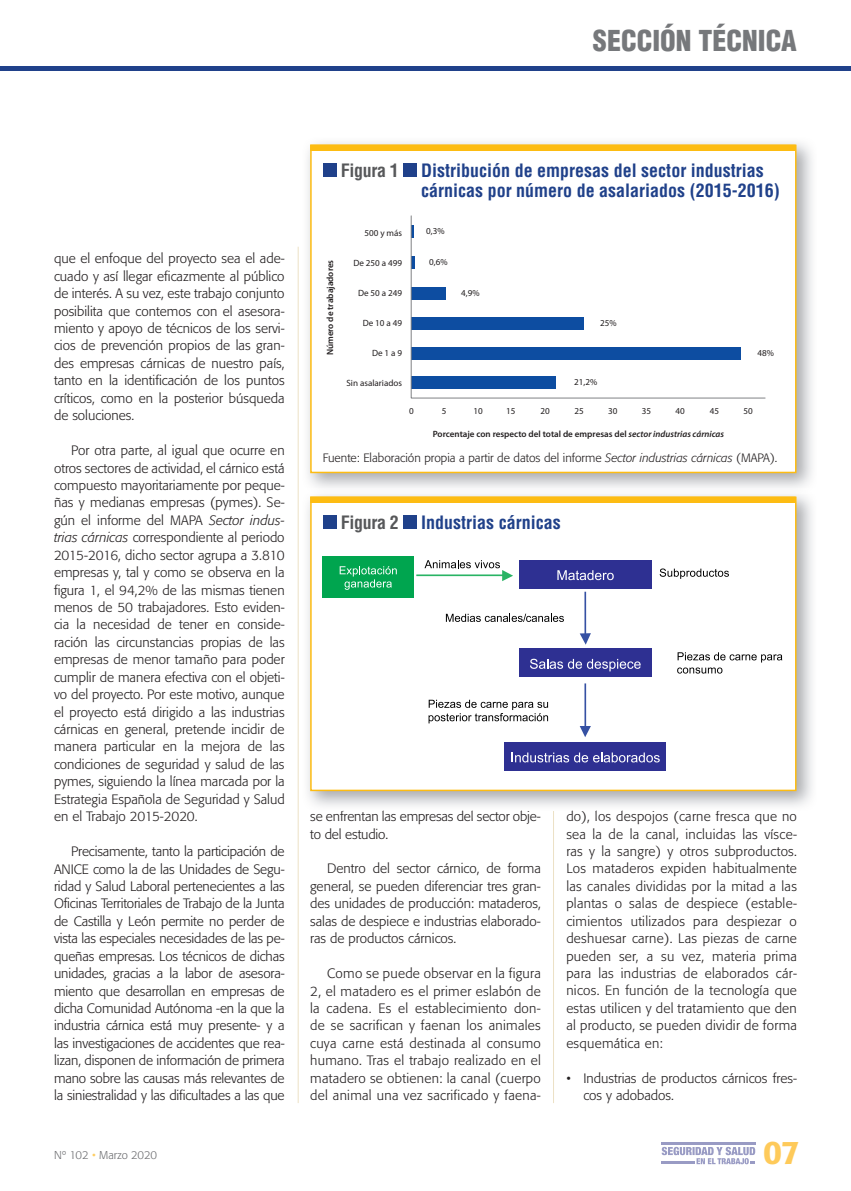
<style>
.page{position:relative;width:851px;height:1191px;background:#fff}
.page>*{position:absolute;margin:0;border:0;box-sizing:border-box;transform-origin:0 0}
.t1{font:500 32.4px "Formata";color:#feca5a}
.t2{font:900 condensed 28.05px "Helvetica LT Std";color:#76787b}
.t3{font:700 condensed 18px/20.2px "Helvetica LT Std";color:#20418a}
.t4{font:300 13.5px/17.4px "Formata";color:#231f20;text-align:justify}
.t5{font:300 12px "Formata";color:#231f20}
.t6{font:300 11.25px "Formata";color:#6c6d70}
.t7{font:9px "Myriad Pro";color:#231f20}
.t8{font:600 9px "Myriad Pro";color:#231f20}
.s1{font-style:italic}
.s2{color:#57585a}
.s3{color:#fece64}
</style>
<div class="page">
<hr style="left:661px;top:1142px;width:94px;height:2px;background:#999bc4">
<svg style="left:661px;top:1146px;width:94px;height:18px"></svg>
<hr style="left:0;top:67px;width:850px;height:4px;background:#20418a">
<hr style="left:298px;top:247px;width:1px;height:856px;background:#ece1c5">
<hr style="left:553px;top:811px;width:1px;height:292px;background:#ece1c5">
<img style="left:307px;top:142px;width:354px;height:346px">
<img style="left:661px;top:142px;width:151px;height:346px">
<div style="left:310px;top:145px;width:486px;height:328px;background:#fff;border:2px solid #fdbc12"></div>
<img style="left:713px;top:494px;width:99px;height:312px">
<div style="left:310px;top:496px;width:486px;height:295px;background:#fff;border:2px solid #fdbc12"></div>
<div style="left:310px;top:145px;width:485px;height:6px;background:#fdbc12"></div>
<div style="left:310px;top:496px;width:485px;height:7px;background:#fdbc12;border:2px solid #fdbc12"></div>
<div style="left:323px;top:163px;width:13px;height:14px;background:#20418a"></div>
<div style="left:403px;top:163px;width:13px;height:14px;background:#20418a"></div>
<div style="left:323px;top:515px;width:13px;height:14px;background:#20418a"></div>
<div style="left:403px;top:515px;width:13px;height:14px;background:#20418a"></div>
<svg style="left:410px;top:215px;width:356px;height:184px"></svg>
<div style="left:518px;top:560px;width:133px;height:28px;background:#2e3092"></div>
<div style="left:518px;top:649px;width:133px;height:28px;background:#2e3092"></div>
<div style="left:504px;top:742px;width:162px;height:29px;background:#2e3092"></div>
<div style="left:323px;top:556px;width:91px;height:41px;background:#00a54f"></div>
<svg style="left:339px;top:566px;width:58px;height:24px"></svg>
<svg style="left:557px;top:570px;width:56px;height:10px"></svg>
<svg style="left:511px;top:752px;width:148px;height:10px"></svg>
<svg style="left:530px;top:658px;width:110px;height:13px"></svg>
<svg style="left:446px;top:613px;width:118px;height:9px"></svg>
<hr style="left:416px;top:574px;width:88px;height:2px;background:#29b464">
<svg style="left:424px;top:560px;width:89px;height:21px"></svg>
<hr style="left:584px;top:592px;width:2px;height:43px;background:#3651a3">
<svg style="left:579px;top:633px;width:12px;height:11px"></svg>
<svg style="left:659px;top:568px;width:69px;height:11px"></svg>
<svg style="left:428px;top:699px;width:120px;height:24px"></svg>
<svg style="left:677px;top:652px;width:105px;height:21px"></svg>
<hr style="left:584px;top:683px;width:2px;height:45px;background:#3651a3">
<svg style="left:579px;top:726px;width:12px;height:11px"></svg>
<h2 class="t2" style="left:593px;top:23px;width:205px">SECCIÓN TÉCNICA</h2>
<p class="t4" style="left:54px;top:250px;width:232px">que el enfoque del proyecto sea el ade&shy;cuado y así llegar eficazmente al público de interés. A su vez, este trabajo conjunto posibilita que contemos con el asesora&shy;miento y apoyo de técnicos de los servi&shy;cios de prevención propios de las gran&shy;des empresas cárnicas de nuestro país, tanto en la identificación de los puntos críticos, como en la posterior búsqueda de soluciones.</p>
<p class="t4" style="left:54px;top:442px;width:232px;text-indent:17px">Por otra parte, al igual que ocurre en otros sectores de actividad, el cárnico está compuesto mayoritariamente por peque&shy;ñas y medianas empresas (pymes). Se&shy;gún el informe del MAPA <span class="s1">Sector indus&shy;trias cárnicas</span> correspondiente al periodo 2015-2016, dicho sector agrupa a 3.810 empresas y, tal y como se observa en la figura 1, el 94,2% de las mismas tienen menos de 50 trabajadores. Esto eviden&shy;cia la necesidad de tener en conside&shy;ración las circunstancias propias de las empresas de menor tamaño para poder cumplir de manera efectiva con el objeti&shy;vo del proyecto. Por este motivo, aunque el proyecto está dirigido a las industrias cárnicas en general, pretende incidir de manera particular en la mejora de las condiciones de seguridad y salud de las pymes, siguiendo la línea marcada por la Estrategia Española de Seguridad y Salud en el Trabajo 2015-2020.</p>
<p class="t4" style="left:54px;top:842px;width:232px;text-indent:17px">Precisamente, tanto la participación de ANICE como la de las Unidades de Segu&shy;ridad y Salud Laboral pertenecientes a las Oficinas Territoriales de Trabajo de la Junta de Castilla y León permite no perder de vista las especiales necesidades de las pe&shy;queñas empresas. Los técnicos de dichas unidades, gracias a la labor de asesora&shy;miento que desarrollan en empresas de dicha Comunidad Autónoma -en la que la industria cárnica está muy presente- y a las investigaciones de accidentes que rea&shy;lizan, disponen de información de primera mano sobre las causas más relevantes de la siniestralidad y las dificultades a las que</p>
<h3 class="t3" style="left:421px;top:160px;width:360px;text-indent:-80px"><span class="s2">Figura 1</span> Distribución de empresas del sector industrias cárnicas por número de asalariados (2015-2016)</h3>
<p class="t8" style="left:324px;top:355px;width:97px;rotate:-90deg">Número de trabajadores</p>
<p class="t7" style="left:364px;top:227px;width:39px">500 y más</p>
<p class="t7" style="left:353px;top:257px;width:50px">De 250 a 499</p>
<p class="t7" style="left:358px;top:287px;width:46px">De 50 a 249</p>
<p class="t7" style="left:362px;top:317px;width:41px">De 10 a 49</p>
<p class="t7" style="left:372px;top:347px;width:32px">De 1 a 9</p>
<p class="t7" style="left:346px;top:378px;width:57px">Sin asalariados</p>
<p class="t7" style="left:426px;top:225px;width:20px">0,3%</p>
<p class="t7" style="left:429px;top:257px;width:20px">0,6%</p>
<p class="t7" style="left:461px;top:287px;width:20px">4,9%</p>
<p class="t7" style="left:600px;top:318px;width:18px">25%</p>
<p class="t7" style="left:574px;top:377px;width:25px">21,2%</p>
<p class="t7" style="left:757px;top:347px;width:18px">48%</p>
<p class="t7" style="left:409px;top:405px;width:6px">0</p>
<p class="t7" style="left:442px;top:405px;width:6px">5</p>
<p class="t7" style="left:473px;top:405px;width:11px">10</p>
<p class="t7" style="left:506px;top:405px;width:11px">15</p>
<p class="t7" style="left:540px;top:405px;width:11px">20</p>
<p class="t7" style="left:574px;top:405px;width:11px">25</p>
<p class="t7" style="left:608px;top:405px;width:11px">30</p>
<p class="t7" style="left:641px;top:405px;width:11px">35</p>
<p class="t7" style="left:675px;top:405px;width:11px">40</p>
<p class="t7" style="left:709px;top:405px;width:11px">45</p>
<p class="t7" style="left:743px;top:405px;width:11px">50</p>
<p class="t5" style="left:323px;top:451px;width:456px">Fuente: Elaboración propia a partir de datos del informe <span class="s1">Sector industrias cárnicas</span> (MAPA).</p>
<p class="t8" style="left:432px;top:428px;width:293px">Porcentaje con respecto del total de empresas del <span class="s1">sector industrias cárnicas</span></p>
<h3 class="t3" style="left:341px;top:512px;width:221px"><span class="s2">Figura 2</span> Industrias cárnicas</h3>
<p class="t4" style="left:310px;top:808px;width:232px">se enfrentan las empresas del sector obje&shy;to del estudio.</p>
<p class="t4" style="left:310px;top:860px;width:232px;text-indent:17px">Dentro del sector cárnico, de forma general, se pueden diferenciar tres gran&shy;des unidades de producción: mataderos, salas de despiece e industrias elaborado&shy;ras de productos cárnicos.</p>
<p class="t4" style="left:310px;top:964px;width:232px;text-indent:17px">Como se puede observar en la figura 2, el matadero es el primer eslabón de la cadena. Es el establecimiento don&shy;de se sacrifican y faenan los animales cuya carne está destinada al consumo humano. Tras el trabajo realizado en el matadero se obtienen: la canal (cuerpo del animal una vez sacrificado y faena-</p>
<p class="t4" style="left:566px;top:808px;width:232px">do), los despojos (carne fresca que no sea la de la canal, incluidas las vísce&shy;ras y la sangre) y otros subproductos.<br>Los mataderos expiden habitualmente las canales divididas por la mitad a las plantas o salas de despiece (estable&shy;cimientos utilizados para despiezar o deshuesar carne). Las piezas de carne pueden ser, a su vez, materia prima para las industrias de elaborados cár&shy;nicos. En función de la tecnología que estas utilicen y del tratamiento que den al producto, se pueden dividir de forma esquemática en:</p>
<p class="t4" style="left:583px;top:1069px;width:215px;text-indent:-17px">• Industrias de productos cárnicos fres&shy;cos y adobados.</p>
<p class="t6" style="left:54px;top:1148px;width:104px">Nº 102 <span class="s3">•</span> Marzo 2020</p>
<h1 class="t1" style="left:763px;top:1132px;width:38px">07</h1>
</div>
